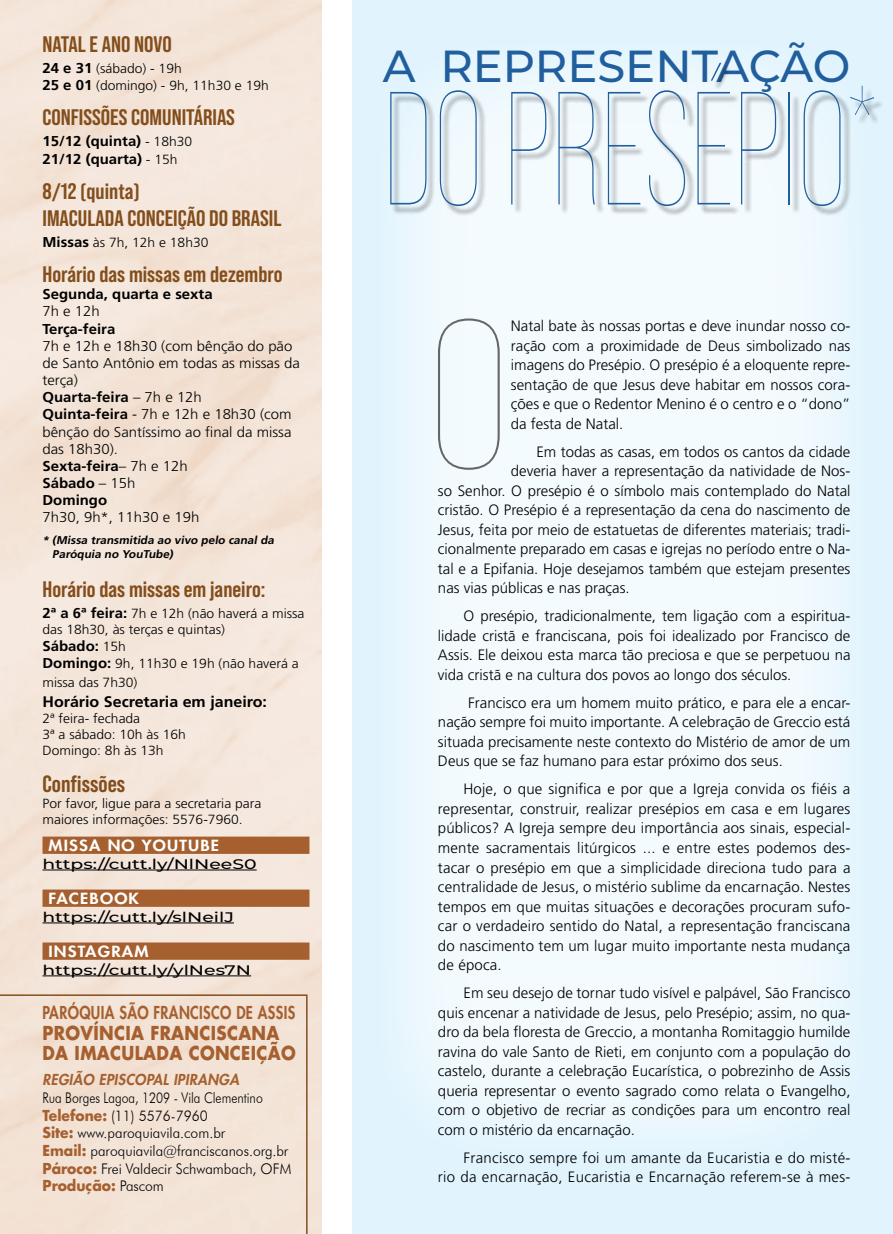
<style>
.page{position:relative;width:893px;height:1234px;background:#fff}
.page>*{position:absolute;margin:0;border:0;box-sizing:border-box;transform-origin:0 0}
.Texto{font:100 210px "Bebas Neue Pro";color:#666}
.Texto-2{font:100 160.65px "Bebas Neue Pro";color:#215e9e;scale:.78 1}
.Texto-3{font:500 44.85px "Montserrat";color:#215e9e}
.Texto-4{font:700 23.4px "Bebas Neue Pro";color:#834e1c;scale:1.05 1}
.Texto-5{font:700 22.5px/27px "Bebas Neue Pro";color:#834e1c;scale:1.05 1}
.t1{font:700 18.75px/20.4px "Futura Std";letter-spacing:.02em;color:#a6602f;scale:.89 1}
.t2{font:800 17.4px "Futura Std";letter-spacing:.025em;color:#a6602f;scale:.83 1}
.Texto-6{font:700 15.3px "Frutiger LT Std";color:#000;scale:1.05 1}
.Texto-7{font:300 15px/19.5px "Frutiger LT Std";color:#000;text-align:justify}
.Texto-8{font:300 15px/19.5px "Frutiger LT Std";letter-spacing:.02em;color:#000;text-align:right}
.t3{font:800 15px "Futura Std";letter-spacing:.07em;color:#fff;scale:1.12 1}
.t4{font:300 14.7px "Futura BT";color:#000;scale:.95 1}
.t5{font:300 14.7px "Futura BT";color:#000;scale:.83 1}
.t6{font:italic 800 14.7px "Futura Std";letter-spacing:.02em;color:#a6602f}
.t7{font:700 14.7px "Futura Std";color:#a6602f;scale:.95 1}
.Texto-9{font:300 14.25px/17.1px "Frutiger LT Std";color:#000;scale:1.05 1}
.Texto-10{font:700 14.25px/17.1px "Frutiger LT Std";color:#000;scale:1.05 1}
.t8{font:500 13.8px "Montserrat";color:#000;scale:1.36 1}
.Texto-11{font:300 13.2px/15.9px "Frutiger LT Std";color:#000;scale:1.05 1}
.Texto-12{font:italic 700 11.25px/13.5px "Frutiger LT Std";color:#000;scale:1.05 1}
.s1{font-weight:700;font-size:14.25px}
.s2{font-weight:300;font-size:13.2px}
.s3{font-weight:300}
.s4{font-weight:700}
.s5{font-family:"Futura Std";font-weight:700;color:#a6602f}
.s6{font-family:"Futura BT";font-weight:300;color:#000}
</style>
<div class="page">
<div style="left:353px;top:0;width:540px;height:1233px;background:#e1f4fd"></div>
<div style="left:379px;top:43px;width:488px;height:1111px;background:linear-gradient(to right,#f1fafe,#f0f9fe);border-radius:115px"></div>
<img style="left:0;top:0;width:322px;height:1233px">
<div style="left:43px;top:836px;width:266px;height:17px;background:#a6602f"></div>
<hr style="left:43px;top:869px;width:214px;height:1px;background:#000">
<div style="left:43px;top:889px;width:266px;height:17px;background:#a6602f"></div>
<hr style="left:43px;top:922px;width:191px;height:1px;background:#000">
<div style="left:43px;top:942px;width:266px;height:17px;background:#a6602f"></div>
<hr style="left:43px;top:975px;width:208px;height:1px;background:#000">
<div style="left:0;top:993px;width:308px;height:240px;background:#f3e3d6"></div>
<div style="left:393px;top:65px;width:490px;height:150px;background:#000;opacity:.5"></div>
<p class="Texto-5" style="left:43px;top:30px;width:125px">NATAL E ANO NOVO</p>
<p class="Texto-11" style="left:43px;top:60px;width:134px"><span class="s1">24 e 31</span> (sábado) - 19h</p>
<p class="Texto-11" style="left:43px;top:77px;width:217px"><span class="s1">25 e 01</span> (domingo) - 9h, 11h30 e 19h</p>
<p class="Texto-5" style="left:43px;top:104px;width:185px">CONFISSÕES COMUNITÁRIAS</p>
<p class="Texto-10" style="left:43px;top:133px;width:144px">15/12 (quinta) <span class="s2">- 18h30</span></p>
<p class="Texto-10" style="left:43px;top:150px;width:130px">21/12 (quarta) <span class="s2">- 15h</span></p>
<p class="Texto-5" style="left:43px;top:177px;width:229px">8/12 (quinta)<br>IMACULADA CONCEIÇÃO DO BRASIL</p>
<p class="Texto-11" style="left:43px;top:234px;width:160px"><span class="s1">Missas</span> às 7h, 12h e 18h30</p>
<p class="Texto-5" style="left:43px;top:260px;width:230px">Horário das missas em dezembro</p>
<p class="Texto-10" style="left:43px;top:286px;width:164px">Segunda, quarta e sexta<br><span class="s3">7h e 12h</span></p>
<p class="Texto-9" style="left:43px;top:320px;width:247px"><span class="s4">Terça-feira<br></span>7h e 12h e 18h30 (com bênção do pão de Santo Antônio em todas as missas da terça)</p>
<p class="Texto-10" style="left:43px;top:389px;width:153px">Quarta-feira <span class="s3">– 7h e 12h</span></p>
<p class="Texto-9" style="left:43px;top:406px;width:239px;text-align:justify"><span class="s4">Quinta-feira</span> - 7h e 12h e 18h30 (com bênção do Santíssimo ao final da missa das 18h30).</p>
<p class="Texto-10" style="left:43px;top:457px;width:140px">Sexta-feira<span class="s3">– 7h e 12h</span></p>
<p class="Texto-10" style="left:43px;top:474px;width:90px">Sábado <span class="s3">– 15h</span></p>
<p class="Texto-9" style="left:43px;top:492px;width:151px"><span class="s4">Domingo<br></span>7h30, 9h*, 11h30 e 19h</p>
<p class="Texto-12" style="left:52px;top:533px;width:215px;text-indent:-10px">* (Missa transmitida ao vivo pelo canal da<br>Paróquia no YouTube)</p>
<p class="Texto-5" style="left:43px;top:575px;width:214px">Horário das missas em janeiro:</p>
<p class="Texto-11" style="left:43px;top:605px;width:251px"><span class="s1">2ª a 6ª feira:</span> 7h e 12h (não haverá a missa das 18h30, às terças e quintas)</p>
<p class="Texto-10" style="left:43px;top:637px;width:81px">Sábado: <span class="s2">15h</span></p>
<p class="Texto-11" style="left:43px;top:654px;width:245px;line-height:18.3px"><span class="s1">Domingo:</span> 9h, 11h30 e 19h (não haverá a missa das 7h30)</p>
<p class="Texto-6" style="left:43px;top:692px;width:215px">Horário Secretaria em janeiro:</p>
<p class="Texto-11" style="left:43px;top:710px;width:95px">2ª feira- fechada</p>
<p class="Texto-11" style="left:43px;top:726px;width:138px">3ª a sábado: 10h às 16h</p>
<p class="Texto-11" style="left:43px;top:742px;width:117px">Domingo: 8h às 13h</p>
<p class="Texto-4" style="left:43px;top:770px;width:80px">Confissões</p>
<p class="Texto-11" style="left:43px;top:795px;width:210px">Por favor, ligue para a secretaria para maiores informações: 5576-7960.</p>
<p class="t3" style="left:49px;top:835px;width:154px">MISSA NO YOUTUBE</p>
<p class="t8" style="left:43px;top:854px;width:159px">https://cutt.ly/NlNeeS0</p>
<p class="t3" style="left:49px;top:888px;width:82px">FACEBOOK</p>
<p class="t8" style="left:43px;top:907px;width:142px">https://cutt.ly/slNeilJ</p>
<p class="t3" style="left:49px;top:941px;width:91px">INSTAGRAM</p>
<p class="t8" style="left:43px;top:960px;width:155px">https://cutt.ly/ylNes7N</p>
<p class="t2" style="left:43px;top:1001px;width:306px">PARÓQUIA SÃO FRANCISCO DE ASSIS</p>
<p class="t1" style="left:43px;top:1022px;width:286px">PROVÍNCIA FRANCISCANA<br>DA IMACULADA CONCEIÇÃO</p>
<p class="t6" style="left:43px;top:1070px;width:198px">REGIÃO EPISCOPAL IPIRANGA</p>
<p class="t5" style="left:43px;top:1088px;width:267px">Rua Borges Lagoa, 1209 - Vila Clementino</p>
<p class="t4" style="left:43px;top:1106px;width:175px"><span class="s5">Telefone:</span> (11) 5576-7960</p>
<p class="t4" style="left:43px;top:1123px;width:194px"><span class="s5">Site:</span> www.paroquiavila.com.br</p>
<p class="t4" style="left:43px;top:1141px;width:260px"><span class="s5">Email:</span> paroquiavila@franciscanos.org.br</p>
<p class="t4" style="left:43px;top:1159px;width:263px"><span class="s5">Pároco:</span> Frei Valdecir Schwambach, OFM</p>
<p class="t7" style="left:43px;top:1175px;width:129px">Produção: <span class="s6">Pascom</span></p>
<p class="Texto-3" style="left:383px;top:35px;width:469px">A REPRESENTAÇÃO</p>
<p class="Texto-2" style="left:383px;top:61px;width:635px">DO PRESÉPIO<sup>*</sup></p>
<p class="Texto" style="left:427px;top:280px;width:85px">O</p>
<p class="Texto-7" style="left:511px;top:316px;width:341px">Natal bate às nossas portas e deve inundar nosso co&shy;ração com a proximidade de Deus simbolizado nas imagens do Presépio. O presépio é a eloquente repre&shy;sentação de que Jesus deve habitar em nossos cora&shy;ções e que o Redentor Menino é o centro e o “dono” da festa de Natal.</p>
<p class="Texto-7" style="left:536px;top:442px;width:316px">Em todas as casas, em todos os cantos da cidade</p>
<p class="Texto-7" style="left:511px;top:461px;width:341px">deveria haver a representação da natividade de Nos-</p>
<p class="Texto-7" style="left:438px;top:481px;width:414px">so Senhor. O presépio é o símbolo mais contemplado do Natal</p>
<p class="Texto-7" style="left:438px;top:500px;width:414px">cristão. O Presépio é a representação da cena do nascimento de</p>
<p class="Texto-7" style="left:438px;top:520px;width:414px">Jesus, feita por meio de estatuetas de diferentes materiais; tradi-</p>
<p class="Texto-7" style="left:438px;top:539px;width:414px">cionalmente preparado em casas e igrejas no período entre o Na-</p>
<p class="Texto-7" style="left:438px;top:559px;width:414px">tal e a Epifania. Hoje desejamos também que estejam presentes</p>
<p class="Texto-7" style="left:438px;top:578px;width:193px">nas vias públicas e nas praças.</p>
<p class="Texto-7" style="left:438px;top:606px;width:414px;text-indent:26px">O presépio, tradicionalmente, tem ligação com a espiritua&shy;lidade cristã e franciscana, pois foi idealizado por Francisco de Assis. Ele deixou esta marca tão preciosa e que se perpetuou na vida cristã e na cultura dos povos ao longo dos séculos.</p>
<p class="Texto-7" style="left:438px;top:693px;width:414px;text-indent:30px">Francisco era um homem muito prático, e para ele a encar&shy;nação sempre foi muito importante. A celebração de Greccio está situada precisamente neste contexto do Mistério de amor de um Deus que se faz humano para estar próximo dos seus.</p>
<p class="Texto-7" style="left:438px;top:779px;width:414px;text-indent:26px">Hoje, o que significa e por que a Igreja convida os fiéis a representar, construir, realizar presépios em casa e em lugares públicos? A Igreja sempre deu importância aos sinais, especial&shy;mente sacramentais litúrgicos ... e entre estes podemos des&shy;tacar o presépio em que a simplicidade direciona tudo para a centralidade de Jesus, o mistério sublime da encarnação. Nestes tempos em que muitas situações e decorações procuram sufo&shy;car o verdadeiro sentido do Natal, a representação franciscana do nascimento tem um lugar muito importante nesta mudança de época.</p>
<p class="Texto-7" style="left:438px;top:983px;width:414px;text-indent:26px">Em seu desejo de tornar tudo visível e palpável, São Francisco quis encenar a natividade de Jesus, pelo Presépio; assim, no qua&shy;dro da bela floresta de Greccio, a montanha Romitaggio humilde ravina do vale Santo de Rieti, em conjunto com a população do castelo, durante a celebração Eucarística, o pobrezinho de Assis queria representar o evento sagrado como relata o Evangelho, com o objetivo de recriar as condições para um encontro real com o mistério da encarnação.</p>
<p class="Texto-8" style="left:438px;top:1147px;width:414px">Francisco sempre foi um amante da Eucaristia e do misté-<br>rio da encarnação, Eucaristia e Encarnação referem-se à mes-</p>
</div>
